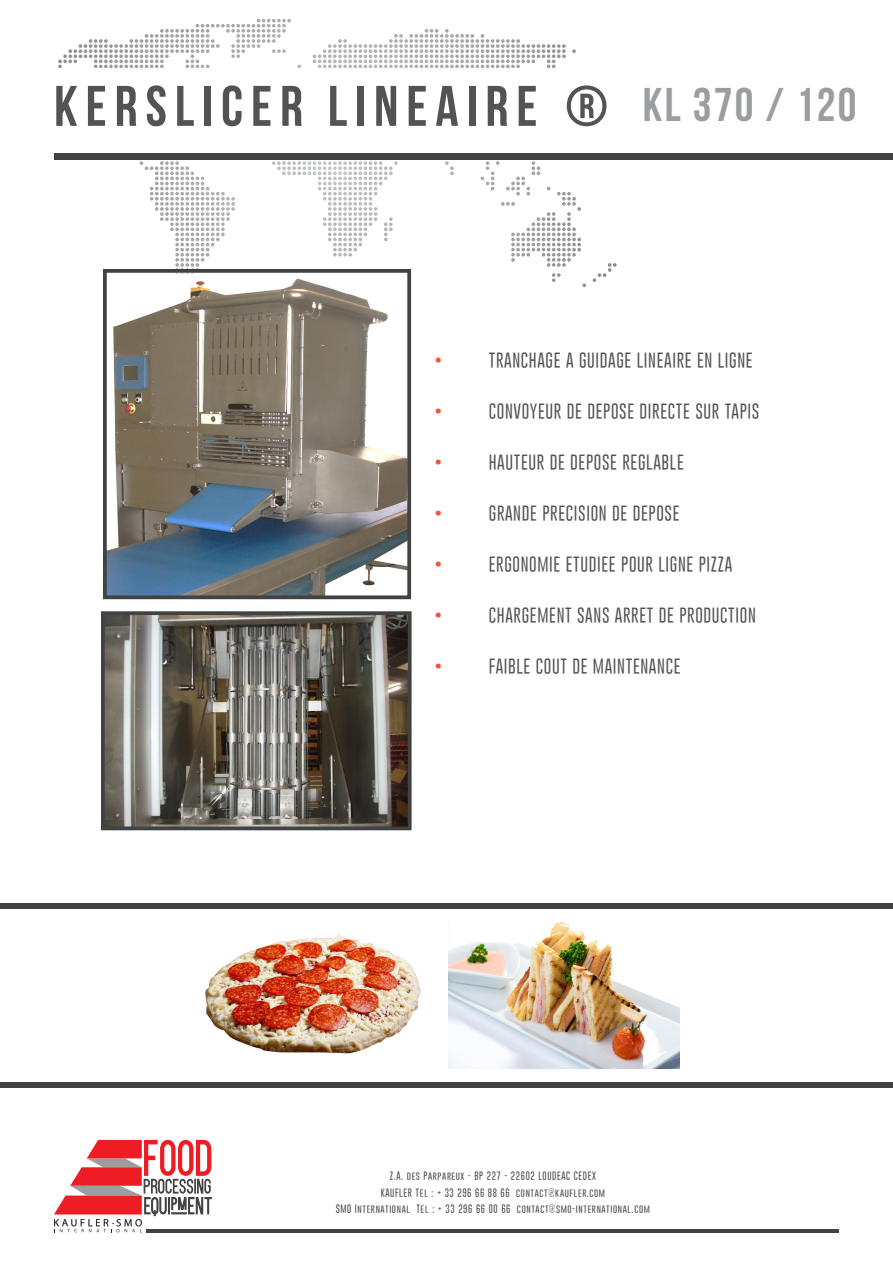
<style>
.page{position:relative;width:893px;height:1263px;background:#fff}
.page>*{position:absolute;margin:0;border:0;box-sizing:border-box;transform-origin:0 0}
.t1{font:57px "Bebas Neue";letter-spacing:.14em;color:#535355}
.t2{font:47.25px "Bebas Neue";letter-spacing:.05em;color:#9b9da0}
.t3{font:300 16.5px "Gobold";letter-spacing:.04em;color:#535355}
.t4{font:300 16.5px "Gobold";color:#f0543a}
.t5{font:300 9px/16.5px "Gobold";letter-spacing:.07em;color:#414243;text-align:center}
</style>
<div class="page">
<svg style="left:593px;top:263px;width:24px;height:19px"></svg>
<svg style="left:58px;top:19px;width:528px;height:283px"></svg>
<svg style="left:54px;top:1140px;width:158px;height:92px"></svg>
<hr style="left:147px;top:1229px;width:692px;height:3px;background:#414243">
<div style="left:0;top:68px;width:785px;height:93px;background:#fff"></div>
<div style="left:54px;top:153px;width:839px;height:7px;background:#414243"></div>
<div style="left:0;top:903px;width:893px;height:6px;background:#414243"></div>
<div style="left:0;top:1082px;width:893px;height:5px;background:#414243"></div>
<img style="left:106px;top:616px;width:301px;height:209px">
<div style="left:101px;top:611px;width:311px;height:219px;border:4px solid #414243"></div>
<img style="left:108px;top:275px;width:298px;height:319px">
<div style="left:103px;top:269px;width:308px;height:330px;border:4px solid #414243"></div>
<img style="left:449px;top:921px;width:230px;height:147px">
<img style="left:205px;top:935px;width:216px;height:119px">
<p class="t1" style="left:54px;top:75px;width:555px">keRSLICER LINEAIRE ®</p>
<p class="t2" style="left:643px;top:79px;width:215px">KL 370 / 120</p>
<p class="t4" style="left:435px;top:350px;width:9px">•</p>
<p class="t3" style="left:489px;top:350px;width:265px">TRANCHAGE A GUIDAGE LINEAIRE EN LIGNE</p>
<p class="t4" style="left:435px;top:401px;width:9px">•</p>
<p class="t3" style="left:489px;top:401px;width:272px">CONVOYEUR DE DEPOSE DIRECTE SUR TAPIS</p>
<p class="t4" style="left:435px;top:452px;width:9px">•</p>
<p class="t3" style="left:489px;top:452px;width:196px">HAUTEUR DE DEPOSE REGLABLE</p>
<p class="t4" style="left:435px;top:503px;width:9px">•</p>
<p class="t3" style="left:489px;top:503px;width:192px">GRANDE PRECISION DE DEPOSE</p>
<p class="t4" style="left:435px;top:554px;width:9px">•</p>
<p class="t3" style="left:489px;top:554px;width:245px">ERGONOMIE ETUDIEE POUR LIGNE PIZZA</p>
<p class="t4" style="left:435px;top:605px;width:9px">•</p>
<p class="t3" style="left:489px;top:605px;width:269px">CHARGEMENT SANS ARRET DE PRODUCTION</p>
<p class="t4" style="left:435px;top:656px;width:9px">•</p>
<p class="t3" style="left:489px;top:656px;width:193px">FAIBLE COUT DE MAINTENANCE</p>
<p class="t5" style="left:381px;top:1167px;width:226px">Z.A. des Parpareux - BP 227 - 22602 LOUDEAC CEDEX<br>KAUFLER Tél : + 33 296 66 88 66 contact@kaufler.com</p>
<p class="t5" style="left:336px;top:1200px;width:316px">SMO International Tél : + 33 296 66 00 66 contact@smo-international.com</p>
</div>
